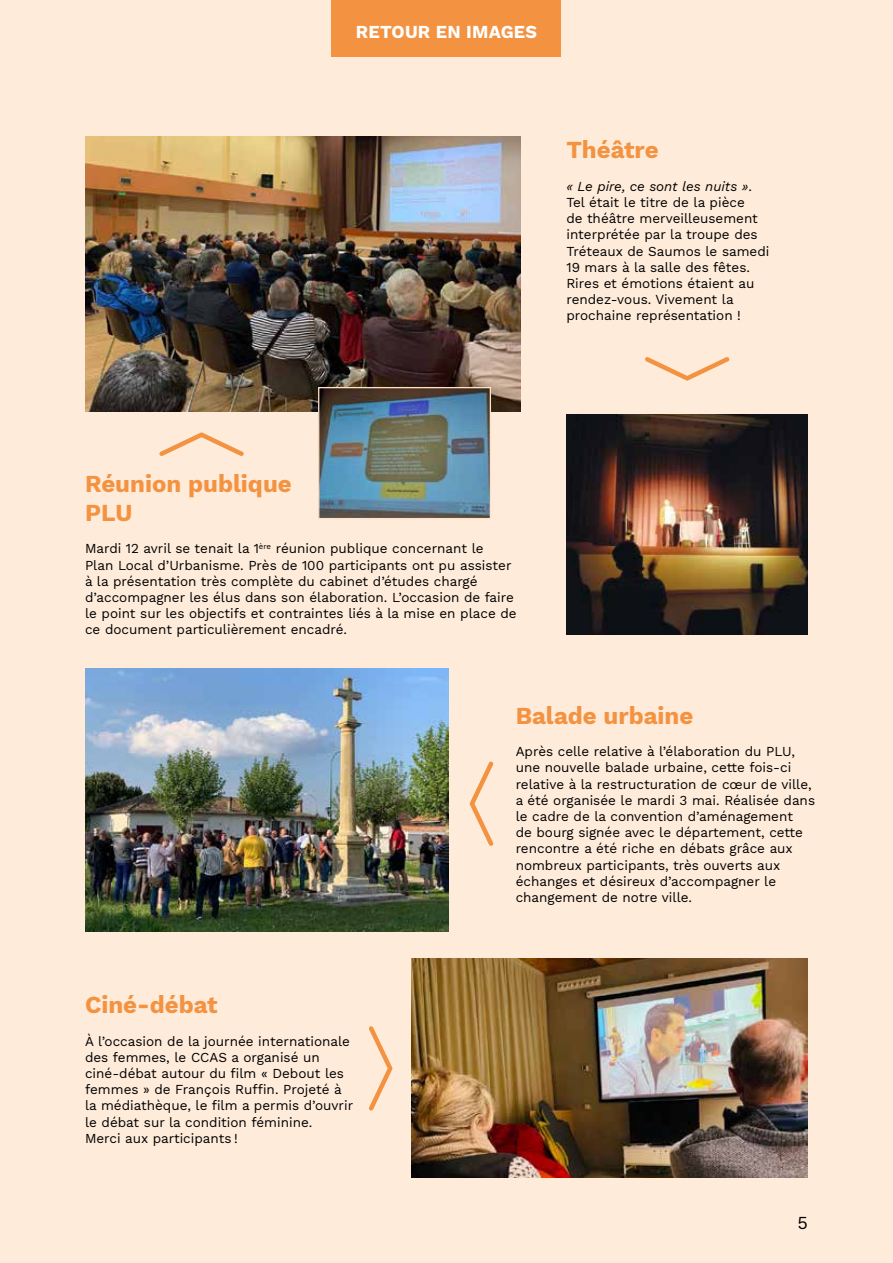
<style>
.page{position:relative;width:893px;height:1263px;background:#feebda}
.page>*{position:absolute;margin:0;border:0;box-sizing:border-box;transform-origin:0 0}
.t1{font:700 24px/28.8px "Work Sans";color:#f39341}
.t2{font:700 18px "Work Sans";letter-spacing:.01em;color:#fff}
.t3{font:18px "Work Sans";color:#000}
.t4{font:13.5px/16.2px "Work Sans";color:#000}
.s1{font-style:italic}
</style>
<div class="page">
<svg style="left:470px;top:761px;width:24px;height:85px"></svg>
<div style="left:332px;top:0;width:229px;height:56px;background:#f39341"></div>
<img style="left:85px;top:668px;width:363px;height:263px">
<img style="left:85px;top:136px;width:435px;height:275px">
<img style="left:412px;top:959px;width:396px;height:219px">
<img style="left:566px;top:415px;width:242px;height:220px">
<img style="left:320px;top:389px;width:169px;height:128px">
<div style="left:318px;top:387px;width:173px;height:132px;border:1px solid #fde1c8"></div>
<svg style="left:645px;top:357px;width:84px;height:24px"></svg>
<svg style="left:159px;top:432px;width:85px;height:24px"></svg>
<svg style="left:369px;top:1026px;width:23px;height:85px"></svg>
<h2 class="t2" style="left:356px;top:18px;width:183px">RETOUR EN IMAGES</h2>
<h1 class="t1" style="left:566px;top:135px;width:94px">Théâtre</h1>
<p class="t4" style="left:566px;top:178px;width:205px"><span class="s1">« Le pire, ce sont les nuits »</span>.<br>Tel était le titre de la pièce<br>de théâtre merveilleusement interprétée par la troupe des<br>Tréteaux de Saumos le samedi<br>19 mars à la salle des fêtes.<br>Rires et émotions étaient au rendez-vous. Vivement la prochaine représentation !</p>
<h1 class="t1" style="left:85px;top:469px;width:208px">Réunion publique<br>PLU</h1>
<p class="t4" style="left:85px;top:540px;width:433px">Mardi 12 avril se tenait la 1<sup>ère</sup> réunion publique concernant le<br>Plan Local d’Urbanisme. Près de 100 participants ont pu assister à la présentation très complète du cabinet d’études chargé d’accompagner les élus dans son élaboration. L’occasion de faire le point sur les objectifs et contraintes liés à la mise en place de ce document particulièrement encadré.</p>
<h1 class="t1" style="left:85px;top:989px;width:134px">Ciné-débat</h1>
<p class="t4" style="left:85px;top:1032px;width:270px">À l’occasion de la journée internationale des femmes, le CCAS a organisé un ciné-débat autour du film « Debout les femmes » de François Ruffin. Projeté à la médiathèque, le film a permis d’ouvrir le débat sur la condition féminine.<br>Merci aux participants !</p>
<h1 class="t1" style="left:516px;top:700px;width:179px">Balade urbaine</h1>
<p class="t4" style="left:516px;top:743px;width:301px">Après celle relative à l’élaboration du PLU, une nouvelle balade urbaine, cette fois-ci relative à la restructuration de cœur de ville, a été organisée le mardi 3 mai. Réalisée dans le cadre de la convention d’aménagement<br>de bourg signée avec le département, cette rencontre a été riche en débats grâce aux nombreux participants, très ouverts aux échanges et désireux d’accompagner le changement de notre ville.</p>
<h2 class="t3" style="left:797px;top:1209px;width:12px">5</h2>
</div>
